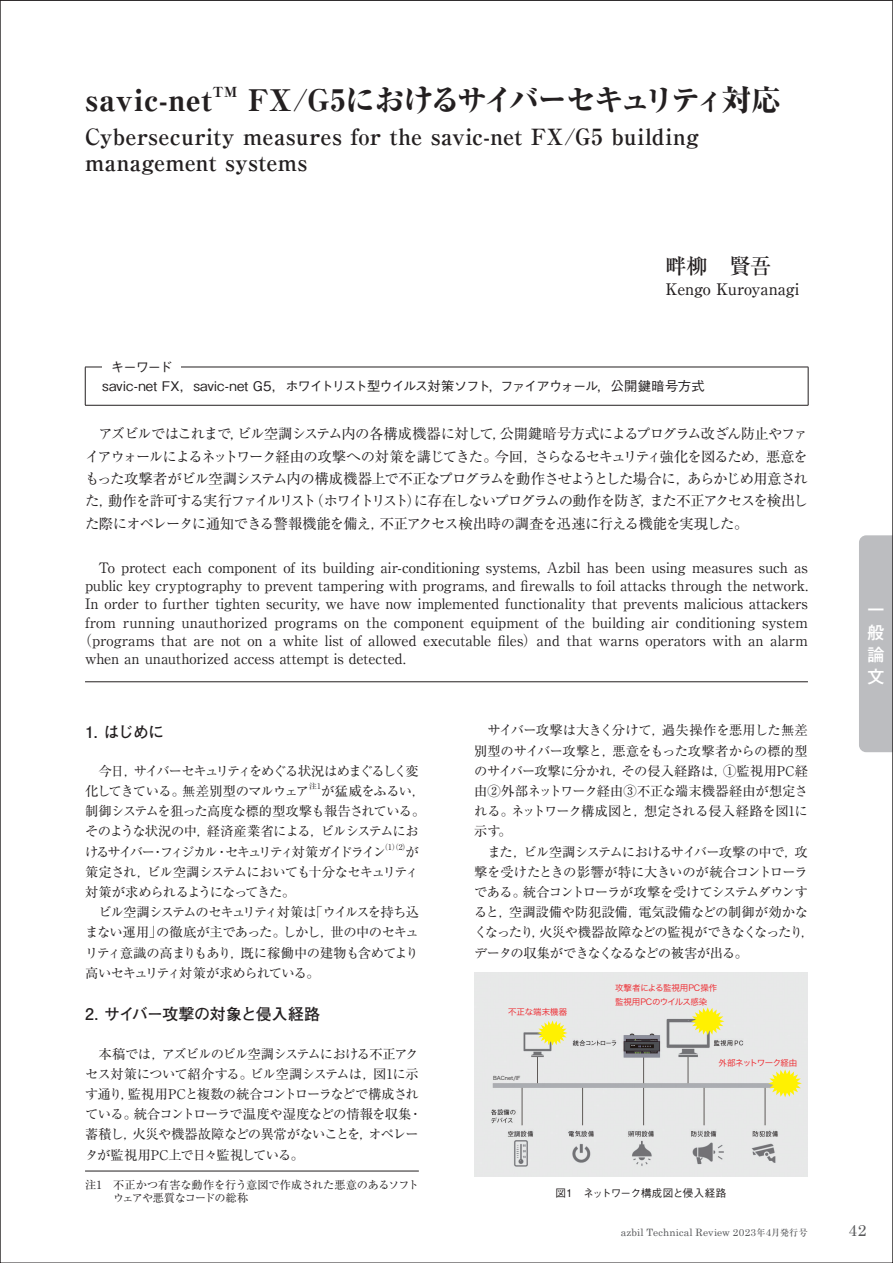
<style>
.page{position:relative;width:893px;height:1263px;background:#fff}
.page>*{position:absolute;margin:0;border:0;box-sizing:border-box;transform-origin:0 0}
.t1{font:800 29.7px "Ryumin Pro";letter-spacing:-.075em;color:#231f20}
.t2{font:800 29.7px "Ryumin Pro";letter-spacing:.015em;color:#231f20}
.t3{font:700 22.35px/25.5px "Ryumin Pro";letter-spacing:.005em;color:#231f20}
.t4{font:500 21.3px "Ryumin Pro";color:#231f20}
.t5{font:500 16.95px/22px "Gothic MB101 Pro";color:#fff;text-align:justify}
.t6{font:700 15.9px "Futo Go B101 Pro";letter-spacing:-.02em;color:#231f20}
.t7{font:500 15.9px "Ryumin Pro";letter-spacing:-.015em;color:#231f20}
.t8{font:700 15.9px "Futo Go B101 Pro";letter-spacing:-.045em;color:#231f20}
.t9{font:15.9px "Century";color:#57585a}
.t10{font:14.4px/22.4px "Ryumin Pro";letter-spacing:-.01em;color:#231f20;text-align:justify}
.t11{font:800 13.95px "Ryumin Pro";color:#231f20}
.t12{font:13.35px/20.2px "Ryumin Pro";letter-spacing:-.055em;color:#231f20;text-align:justify}
.t13{font:13.35px/20.2px "Ryumin Pro";letter-spacing:-.08em;color:#231f20}
.t14{font:500 13.35px "Gothic BBB Pro";letter-spacing:-.045em;color:#231f20}
.t15{font:13.35px/20.2px "Ryumin Pro";letter-spacing:-.09em;color:#231f20}
.t16{font:11.1px/12.8px "Ryumin Pro";letter-spacing:-.015em;color:#231f20}
.t17{font:500 10.65px "Gothic BBB Pro";letter-spacing:-.025em;color:#231f20}
.t18{font:10.05px "Century";letter-spacing:.02em;color:#57585a}
.t19{font:8.55px/13.8px "Hiragino Sans W3";letter-spacing:-.02em;color:#ee1d23}
.t20{font:8.55px "Hiragino Sans W3";letter-spacing:-.065em;color:#ee1d23}
.t21{font:8.55px "Hiragino Sans W3";color:#ee1d23}
.t22{font:7.8px "Ryumin Pro";color:#231f20}
.t23{font:5.25px "Hiragino Sans W3";color:#231f20}
.s1{font-family:"Ryumin Pro";font-weight:500;font-size:9.15px}
</style>
<div class="page">
<img style="left:474px;top:972px;width:334px;height:204px">
<svg style="left:768px;top:1069px;width:34px;height:28px"></svg>
<svg style="left:691px;top:1007px;width:33px;height:28px"></svg>
<svg style="left:537px;top:1020px;width:30px;height:25px"></svg>
<hr style="left:85px;top:681px;width:723px;height:1px;background:#231f20">
<hr style="left:85px;top:367px;width:723px;height:1px;background:#231f20">
<hr style="left:85px;top:367px;width:1px;height:38px;background:#231f20">
<hr style="left:808px;top:367px;width:1px;height:38px;background:#231f20">
<hr style="left:85px;top:405px;width:723px;height:1px;background:#231f20">
<div style="left:102px;top:360px;width:79px;height:14px;background:#fff"></div>
<hr style="left:85px;top:1171px;width:334px;height:1px;background:#231f20">
<div style="left:859px;top:535px;width:32px;height:217px;background:#bcbdc0"></div>
<h1 class="t2" style="left:85px;top:77px;width:129px">savic-net</h1>
<p class="t11" style="left:212px;top:81px;width:26px">TM</p>
<h1 class="t1" style="left:248px;top:77px;width:534px">FX/G5におけるサイバーセキュリティ対応</h1>
<h2 class="t3" style="left:85px;top:122px;width:615px">Cybersecurity measures for the savic-net FX/G5 building management systems</h2>
<p class="t14" style="left:111px;top:356px;width:63px">キーワード</p>
<h3 class="t4" style="left:665px;top:249px;width:107px">畔柳　賢吾</h3>
<p class="t7" style="left:665px;top:276px;width:136px">Kengo Kuroyanagi</p>
<p class="t14" style="left:102px;top:375px;width:604px">savic-net FX，savic-net G5，ホワイトリスト型ウイルス対策ソフト，ファイアウォール，公開鍵暗号方式</p>
<p class="t10" style="left:85px;top:422px;width:724px;text-indent:13px">アズビルではこれまで，ビル空調システム内の各構成機器に対して，公開鍵暗号方式によるプログラム改ざん防止やファイアウォールによるネットワーク経由の攻撃への対策を講じてきた。今回，さらなるセキュリティ強化を図るため，悪意をもった攻撃者がビル空調システム内の構成機器上で不正なプログラムを動作させようとした場合に，あらかじめ用意された，動作を許可する実行ファイルリスト（ホワイトリスト）に存在しないプログラムの動作を防ぎ，また不正アクセスを検出した際にオペレータに通知できる警報機能を備え，不正アクセス検出時の調査を迅速に行える機能を実現した。</p>
<p class="t10" style="left:98px;top:556px;width:711px">To protect each component of its building air-conditioning systems, Azbil has been using measures such as</p>
<p class="t10" style="left:85px;top:574px;width:724px">public key cryptography to prevent tampering with programs, and firewalls to foil attacks through the network.</p>
<p class="t10" style="left:85px;top:592px;width:724px">In order to further tighten security, we have now implemented functionality that prevents malicious attackers</p>
<p class="t10" style="left:85px;top:610px;width:724px">from running unauthorized programs on the component equipment of the building air conditioning system</p>
<p class="t10" style="left:78px;top:628px;width:732px">（programs that are not on a white list of allowed executable files）and that warns operators with an alarm</p>
<p class="t10" style="left:85px;top:646px;width:322px">when an unauthorized access attempt is detected.</p>
<p class="t8" style="left:85px;top:719px;width:80px">1．はじめに</p>
<p class="t15" style="left:85px;top:760px;width:335px;text-indent:13px">今日，サイバーセキュリティをめぐる状況はめまぐるしく変化してきている。無差別型のマルウェア</p>
<p class="t22" style="left:309px;top:780px;width:13px">注1</p>
<p class="t13" style="left:85px;top:780px;width:342px;text-indent:236px">が猛威をふるい，制御システムを狙った高度な標的型攻撃も報告されている。そのような状況の中，経済産業省による，ビルシステムにおけるサイバー・フィジカル・セキュリティ対策ガイドライン</p>
<p class="t22" style="left:381px;top:841px;width:31px">（1）（2）</p>
<p class="t12" style="left:85px;top:840px;width:335px;text-indent:320px">が策定され，ビル空調システムにおいても十分なセキュリティ対策が求められるようになってきた。</p>
<p class="t12" style="left:85px;top:901px;width:335px;text-indent:13px">ビル空調システムのセキュリティ対策は「ウイルスを持ち込まない運用」の徹底が主であった。しかし，世の中のセキュリティ意識の高まりもあり，既に稼働中の建物も含めてより高いセキュリティ対策が求められている。</p>
<p class="t6" style="left:85px;top:1002px;width:237px">2．サイバー攻撃の対象と侵入経路</p>
<p class="t12" style="left:85px;top:1042px;width:339px;text-align:left;text-indent:13px">本稿では，アズビルのビル空調システムにおける不正アクセス対策について紹介する。ビル空調システムは，図1に示す通り，監視用PCと複数の統合コントローラなどで構成されている。統合コントローラで温度や湿度などの情報を収集・蓄積し，火災や機器故障などの異常がないことを，オペレータが監視用PC上で日々監視している。</p>
<p class="t16" style="left:113px;top:1178px;width:307px;text-indent:-28px">注1　不正かつ有害な動作を行う意図で作成された悪意のあるソフトウェアや悪質なコードの総称</p>
<p class="t12" style="left:474px;top:719px;width:335px;text-indent:13px">サイバー攻撃は大きく分けて，過失操作を悪用した無差別型のサイバー攻撃と，悪意をもった攻撃者からの標的型のサイバー攻撃に分かれ，その侵入経路は，①監視用PC経由②外部ネットワーク経由③不正な端末機器経由が想定される。ネットワーク構成図と，想定される侵入経路を図1に示す。</p>
<p class="t12" style="left:474px;top:840px;width:342px;text-align:left;text-indent:13px">また，ビル空調システムにおけるサイバー攻撃の中で，攻撃を受けたときの影響が特に大きいのが統合コントローラである。統合コントローラが攻撃を受けてシステムダウンすると，空調設備や防犯設備，電気設備などの制御が効かなくなったり，火災や機器故障などの監視ができなくなったり，データの収集ができなくなるなどの被害が出る。</p>
<p class="t21" style="left:508px;top:1004px;width:61px">不正な端末機器</p>
<p class="t23" style="left:493px;top:1073px;width:29px">BACnet/IF</p>
<p class="t19" style="left:615px;top:980px;width:104px">攻撃者による監視用PC操作監視用PCのウイルス感染</p>
<p class="t20" style="left:719px;top:1055px;width:80px">外部ネットワーク経由</p>
<p class="t17" style="left:556px;top:1184px;width:172px">図1　ネットワーク構成図と侵入経路</p>
<p class="t5" style="left:867px;top:597px;width:18px">一般論文</p>
<p class="t18" style="left:621px;top:1224px;width:188px">azbil Technical Review 2023<span class="s1">年</span>4<span class="s1">月発行号</span></p>
<p class="t9" style="left:848px;top:1217px;width:20px">42</p>
</div>
